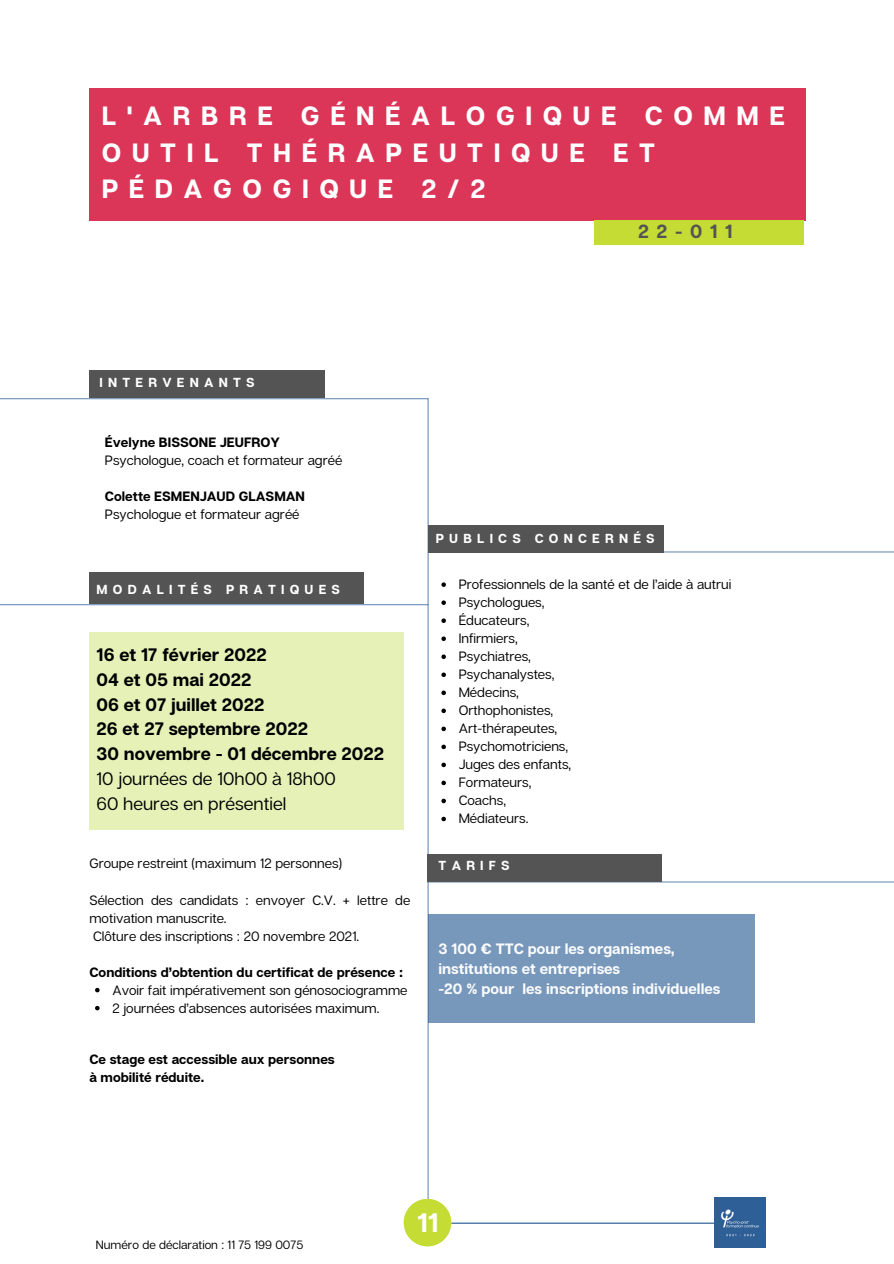
<style>
.page{position:relative;width:894px;height:1264px;background:#fff}
.page>*{position:absolute;margin:0;border:0;box-sizing:border-box;transform-origin:0 0}
.t1{font:700 26.7px "Articulat CF";color:#fff}
.t2{font:700 26.4px/36.3px "Articulat CF";letter-spacing:.4em;color:#fff}
.t3{font:700 19.05px "Articulat CF";color:#545454}
.t4{font:700 18px/24.8px "Articulat CF";color:#000}
.t5{font:18px/24.8px "Articulat CF";color:#000}
.t6{font:700 15px/20.2px "Articulat CF";color:#fafbfc}
.t7{font:13.5px/18px "Articulat CF";color:#000}
.t8{font:700 13.5px/18px "Articulat CF";color:#000}
.t9{font:700 13.05px "Articulat CF";letter-spacing:.4em;color:#fff}
.t10{font:12px "Articulat CF";color:#000}
</style>
<div class="page">
<img style="left:714px;top:1197px;width:50px;height:50px">
<div style="left:89px;top:88px;width:715px;height:132px;background:#db3658"></div>
<div style="left:594px;top:220px;width:209px;height:25px;background:#c4dc34"></div>
<hr style="left:427px;top:399px;width:1px;height:823px;background:#2e5f97">
<hr style="left:0;top:398px;width:428px;height:1px;background:#2e5f97">
<hr style="left:0;top:604px;width:428px;height:1px;background:#2e5f97">
<svg style="left:441px;top:582px;width:5px;height:5px"></svg>
<svg style="left:441px;top:600px;width:5px;height:5px"></svg>
<svg style="left:441px;top:618px;width:5px;height:5px"></svg>
<svg style="left:441px;top:636px;width:5px;height:5px"></svg>
<svg style="left:441px;top:654px;width:5px;height:5px"></svg>
<svg style="left:441px;top:672px;width:5px;height:5px"></svg>
<svg style="left:441px;top:690px;width:5px;height:5px"></svg>
<svg style="left:441px;top:708px;width:5px;height:5px"></svg>
<svg style="left:441px;top:726px;width:5px;height:5px"></svg>
<svg style="left:441px;top:744px;width:5px;height:5px"></svg>
<svg style="left:441px;top:762px;width:5px;height:5px"></svg>
<svg style="left:441px;top:780px;width:5px;height:5px"></svg>
<svg style="left:441px;top:798px;width:5px;height:5px"></svg>
<svg style="left:441px;top:816px;width:5px;height:5px"></svg>
<hr style="left:451px;top:1222px;width:263px;height:1px;background:#2e5f97">
<hr style="left:431px;top:551px;width:462px;height:1px;background:#2e5f97">
<div style="left:403px;top:1198px;width:48px;height:48px;background:#c4dc34;border-radius:50%"></div>
<div style="left:89px;top:572px;width:275px;height:31px;background:#545454"></div>
<div style="left:89px;top:371px;width:236px;height:27px;background:#545454"></div>
<div style="left:428px;top:525px;width:236px;height:27px;background:#545454"></div>
<hr style="left:427px;top:881px;width:466px;height:1px;background:#2e5f97">
<div style="left:427px;top:854px;width:234px;height:27px;background:#545454"></div>
<div style="left:428px;top:915px;width:326px;height:106px;background:#7797bb"></div>
<div style="left:89px;top:632px;width:315px;height:197px;background:#e5f1b7"></div>
<svg style="left:95px;top:987px;width:4px;height:5px"></svg>
<svg style="left:95px;top:1005px;width:4px;height:5px"></svg>
<h2 class="t2" style="left:102px;top:97px;width:684px">L'ARBRE GÉNÉALOGIQUE COMME<br>OUTIL THÉRAPEUTIQUE ET<br>PÉDAGOGIQUE 2/2</h2>
<h3 class="t3" style="left:637px;top:220px;width:96px">22-011</h3>
<p class="t9" style="left:100px;top:374px;width:156px">INTERVENANTS</p>
<p class="t8" style="left:105px;top:433px;width:176px">Évelyne BISSONE JEUFROY</p>
<p class="t7" style="left:105px;top:451px;width:235px">Psychologue, coach et formateur agréé</p>
<p class="t8" style="left:105px;top:487px;width:201px">Colette ESMENJAUD GLASMAN</p>
<p class="t7" style="left:105px;top:505px;width:192px">Psychologue et formateur agréé</p>
<p class="t9" style="left:96px;top:581px;width:245px">MODALITÉS PRATIQUES</p>
<h3 class="t4" style="left:96px;top:641px;width:289px">16 et 17 février 2022<br>04 et 05 mai 2022<br>06 et 07 juillet 2022<br>26 et 27 septembre 2022<br>30 novembre - 01 décembre 2022</h3>
<h3 class="t5" style="left:96px;top:765px;width:241px">10 journées de 10h00 à 18h00<br>60 heures en présentiel</h3>
<p class="t7" style="left:89px;top:854px;width:254px">Groupe restreint (maximum 12 personnes)</p>
<p class="t7" style="left:89px;top:890px;width:322px">Sélection des candidats : envoyer C.V. + lettre de motivation manuscrite.<br>Clôture des inscriptions : 20 novembre 2021.</p>
<p class="t8" style="left:89px;top:962px;width:315px">Conditions d’obtention du certificat de présence :</p>
<p class="t7" style="left:112px;top:980px;width:296px">Avoir fait impérativement son génosociogramme<br>2 journées d’absences autorisées maximum.</p>
<p class="t8" style="left:89px;top:1050px;width:247px">Ce stage est accessible aux personnes à mobilité réduite.</p>
<p class="t9" style="left:435px;top:529px;width:220px">PUBLICS CONCERNÉS</p>
<p class="t7" style="left:458px;top:575px;width:274px">Professionnels de la santé et de l’aide à autrui<br>Psychologues,<br>Éducateurs,<br>Infirmiers,<br>Psychiatres,<br>Psychanalystes,<br>Médecins,<br>Orthophonistes,<br>Art-thérapeutes,<br>Psychomotriciens,<br>Juges des enfants,<br>Formateurs,<br>Coachs,<br>Médiateurs.</p>
<p class="t9" style="left:438px;top:857px;width:73px">TARIFS</p>
<p class="t6" style="left:438px;top:937px;width:283px">3 100 € TTC pour les organismes, institutions et entreprises<br>-20 % pour les inscriptions individuelles</p>
<p class="t10" style="left:96px;top:1237px;width:209px">Numéro de déclaration : 11 75 199 0075</p>
<h1 class="t1" style="left:419px;top:1206px;width:18px">3</h1>
<h1 class="t1" style="left:417px;top:1205px;width:23px">11</h1>
</div>
